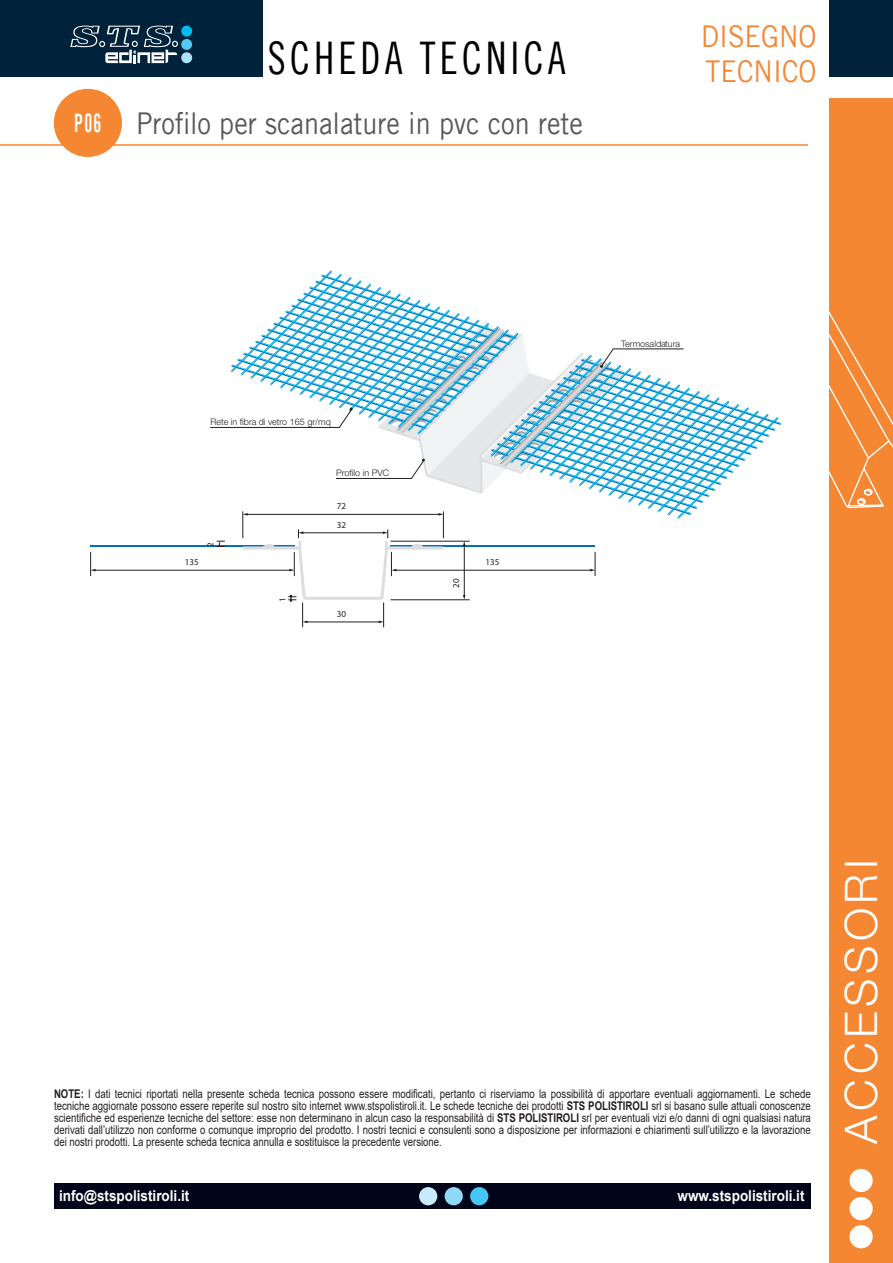
<style>
.page{position:relative;width:893px;height:1263px;background:#fff}
.page>*{position:absolute;margin:0;border:0;box-sizing:border-box;transform-origin:0 0}
.t1{font:45px "Trade Gothic LT Cond Eighteen";letter-spacing:.1em;color:#000001;scale:.9 1}
.t2{font:300 45px "Helvetica Neue LT Std";letter-spacing:.1em;color:#fff}
.ProductTitle{font:30px "Trade Gothic LT";color:#57585a;scale:.9 1}
.ProductTitle-2{font:30px "Trade Gothic LT";color:#f58634;scale:.9 1}
.t3{font:25.5px "Trade Gothic LT Bold Cond Twenty";color:#fff;scale:.7 1}
.t4{font:700 15px "Arial";color:#fff;scale:.9 1}
.t5{font:12px/12px "Arial";color:#231f20;text-align:justify;scale:.8 1}
.t6{font:300 9px "Helvetica Neue LT Std";color:#231f20}
.t7{font:9px "Monaco";color:#231f20}
.s1{font-weight:700}
</style>
<div class="page">
<div style="left:54px;top:1183px;width:757px;height:26px;background:#000519"></div>
<div style="left:470px;top:1187px;width:18px;height:18px;background:#45c7f5;border-radius:50%"></div>
<div style="left:445px;top:1187px;width:18px;height:18px;background:#8fd9f7;border-radius:50%"></div>
<div style="left:419px;top:1187px;width:18px;height:18px;background:#c7ebfa;border-radius:50%"></div>
<div style="left:829px;top:98px;width:64px;height:1165px;background:#f58632"></div>
<svg style="left:829px;top:311px;width:64px;height:197px"></svg>
<div style="left:829px;top:0;width:64px;height:77px;background:#00233a"></div>
<div style="left:849px;top:1169px;width:24px;height:23px;background:#fff;border-radius:50%"></div>
<div style="left:849px;top:1197px;width:24px;height:23px;background:#fff;border-radius:50%"></div>
<div style="left:849px;top:1225px;width:24px;height:23px;background:#fff;border-radius:50%"></div>
<div style="left:0;top:0;width:262px;height:77px;background:#00223a"></div>
<div style="left:181px;top:26px;width:11px;height:11px;background:#00bcf1;border-radius:50%"></div>
<div style="left:181px;top:39px;width:11px;height:11px;background:#4ecaf4;border-radius:50%"></div>
<div style="left:181px;top:52px;width:11px;height:11px;background:#ade1f9;border-radius:50%"></div>
<svg style="left:70px;top:26px;width:108px;height:37px"></svg>
<hr style="left:90px;top:545px;width:205px;height:1px;background:#0072bc">
<hr style="left:95px;top:570px;width:195px;height:1px;background:#231f20">
<svg style="left:90px;top:552px;width:6px;height:24px"></svg>
<svg style="left:210px;top:270px;width:572px;height:357px"></svg>
<hr style="left:0;top:144px;width:808px;height:2px;background:#f58632">
<div style="left:54px;top:89px;width:68px;height:68px;background:#f58632;border-radius:50%"></div>
<h1 class="t1" style="left:268px;top:31px;width:332px">SCHEDA TECNICA</h1>
<p class="t3" style="left:74px;top:107px;width:40px">P06</p>
<p class="ProductTitle" style="left:136px;top:105px;width:498px">Profilo per scanalature in pvc con rete</p>
<p class="ProductTitle-2" style="left:701px;top:18px;width:130px">DISEGNO</p>
<p class="ProductTitle-2" style="left:705px;top:53px;width:125px">TECNICO</p>
<p class="t6" style="left:210px;top:416px;width:122px">Rete in fibra di vetro 165 gr/mq</p>
<p class="t6" style="left:336px;top:467px;width:54px">Profilo in PVC</p>
<p class="t7" style="left:337px;top:501px;width:11px">72</p>
<p class="t7" style="left:205px;top:547px;width:6px;rotate:-90deg">2</p>
<p class="t7" style="left:337px;top:519px;width:11px">32</p>
<p class="t7" style="left:185px;top:557px;width:15px">135</p>
<p class="t7" style="left:486px;top:557px;width:15px">135</p>
<p class="t7" style="left:277px;top:602px;width:6px;rotate:-90deg">1</p>
<p class="t7" style="left:337px;top:608px;width:11px">30</p>
<p class="t7" style="left:451px;top:588px;width:11px;rotate:-90deg">20</p>
<p class="t6" style="left:621px;top:338px;width:61px">Termosaldatura</p>
<p class="t5" style="left:54px;top:1088px;width:948px"><span class="s1">NOTE:</span> I dati tecnici riportati nella presente scheda tecnica possono essere modificati, pertanto ci riserviamo la possibilità di apportare eventuali aggiornamenti. Le schede tecniche aggiornate possono essere reperite sul nostro sito internet www.stspolistiroli.it. Le schede tecniche dei prodotti <span class="s1">STS POLISTIROLI</span> srl si basano sulle attuali conoscenze scientifiche ed esperienze tecniche del settore: esse non determinano in alcun caso la responsabilità di <span class="s1">STS POLISTIROLI</span> srl per eventuali vizi e/o danni di ogni qualsiasi natura derivati dall’utilizzo non conforme o comunque improprio del prodotto. I nostri tecnici e consulenti sono a disposizione per informazioni e chiarimenti sull’utilizzo e la lavorazione dei nostri prodotti. La presente scheda tecnica annulla e sostituisce la precedente versione.</p>
<p class="t4" style="left:59px;top:1185px;width:146px">info@stspolistiroli.it</p>
<p class="t4" style="left:677px;top:1185px;width:143px">www.stspolistiroli.it</p>
<h1 class="t2" style="left:834px;top:1143px;width:286px;rotate:-90deg">ACCESSORI</h1>
</div>
